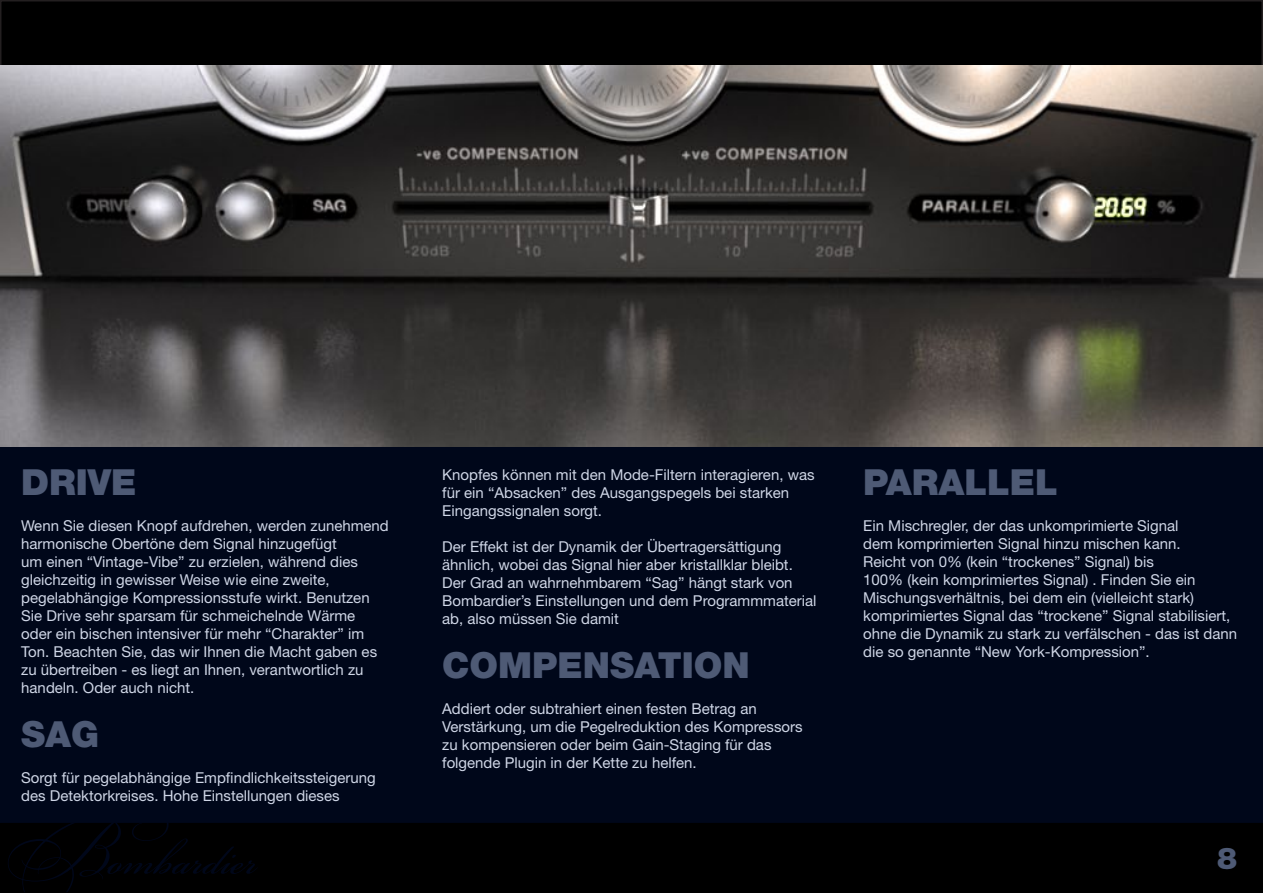
<style>
.page{position:relative;width:1263px;height:893px;background:#00071a}
.page>*{position:absolute;margin:0;border:0;box-sizing:border-box;transform-origin:0 0}
.t1{font:900 36px "Helvetica Neue";color:#4e5a75}
.t2{font:900 30px "Helvetica Neue";color:#4e5a75}
.t3{font:15px/18px "Helvetica Neue";color:#cfd6e6}
</style>
<div class="page">
<div style="left:0;top:823px;width:1263px;height:70px;background:#000"></div>
<div style="left:1px;top:1px;width:1261px;height:445px;background:#000"></div>
<svg style="left:8px;top:823px;width:250px;height:69px"></svg>
<img style="left:0;top:66px;width:1263px;height:380px">
<h1 class="t1" style="left:21px;top:461px;width:117px">DRIVE</h1>
<p class="t3" style="left:21px;top:517px;width:369px">Wenn Sie diesen Knopf aufdrehen, werden zunehmend harmonische Obertöne dem Signal hinzugefügt<br>um einen “Vintage-Vibe” zu erzielen, während dies gleichzeitig in gewisser Weise wie eine zweite, pegelabhängige Kompressionsstufe wirkt. Benutzen Sie Drive sehr sparsam für schmeichelnde Wärme oder ein bischen intensiver für mehr “Charakter” im Ton. Beachten Sie, das wir Ihnen die Macht gaben es zu übertreiben - es liegt an Ihnen, verantwortlich zu handeln. Oder auch nicht.</p>
<h1 class="t1" style="left:21px;top:713px;width:74px">SAG</h1>
<p class="t3" style="left:21px;top:769px;width:356px">Sorgt für pegelabhängige Empfindlichkeitssteigerung des Detektorkreises. Hohe Einstellungen dieses</p>
<p class="t3" style="left:442px;top:465px;width:374px">Knopfes können mit den Mode-Filtern interagieren, was für ein “Absacken” des Ausgangspegels bei starken<br>Eingangssignalen sorgt.</p>
<p class="t3" style="left:442px;top:537px;width:376px">Der Effekt ist der Dynamik der Übertragersättigung ähnlich, wobei das Signal hier aber kristallklar bleibt.<br>Der Grad an wahrnehmbarem “Sag” hängt stark von Bombardier’s Einstellungen und dem Programmmaterial ab, also müssen Sie damit</p>
<h1 class="t1" style="left:442px;top:643px;width:309px">COMPENSATION</h1>
<p class="t3" style="left:442px;top:699px;width:362px">Addiert oder subtrahiert einen festen Betrag an Verstärkung, um die Pegelreduktion des Kompressors zu kompensieren oder beim Gain-Staging für das folgende Plugin in der Kette zu helfen.</p>
<h1 class="t1" style="left:863px;top:461px;width:185px">PARALL EL</h1>
<p class="t3" style="left:863px;top:517px;width:375px">Ein Mischregler, der das unkomprimierte Signal<br>dem komprimierten Signal hinzu mischen kann.<br>Reicht von 0% (kein “trockenes” Signal) bis<br>100% (kein komprimiertes Signal) . Finden Sie ein Mischungsverhältnis, bei dem ein (vielleicht stark) komprimiertes Signal das “trockene” Signal stabilisiert, ohne die Dynamik zu stark zu verfälschen - das ist dann die so genannte “New York-Kompression”.</p>
<h2 class="t2" style="left:1217px;top:841px;width:22px">8</h2>
</div>
